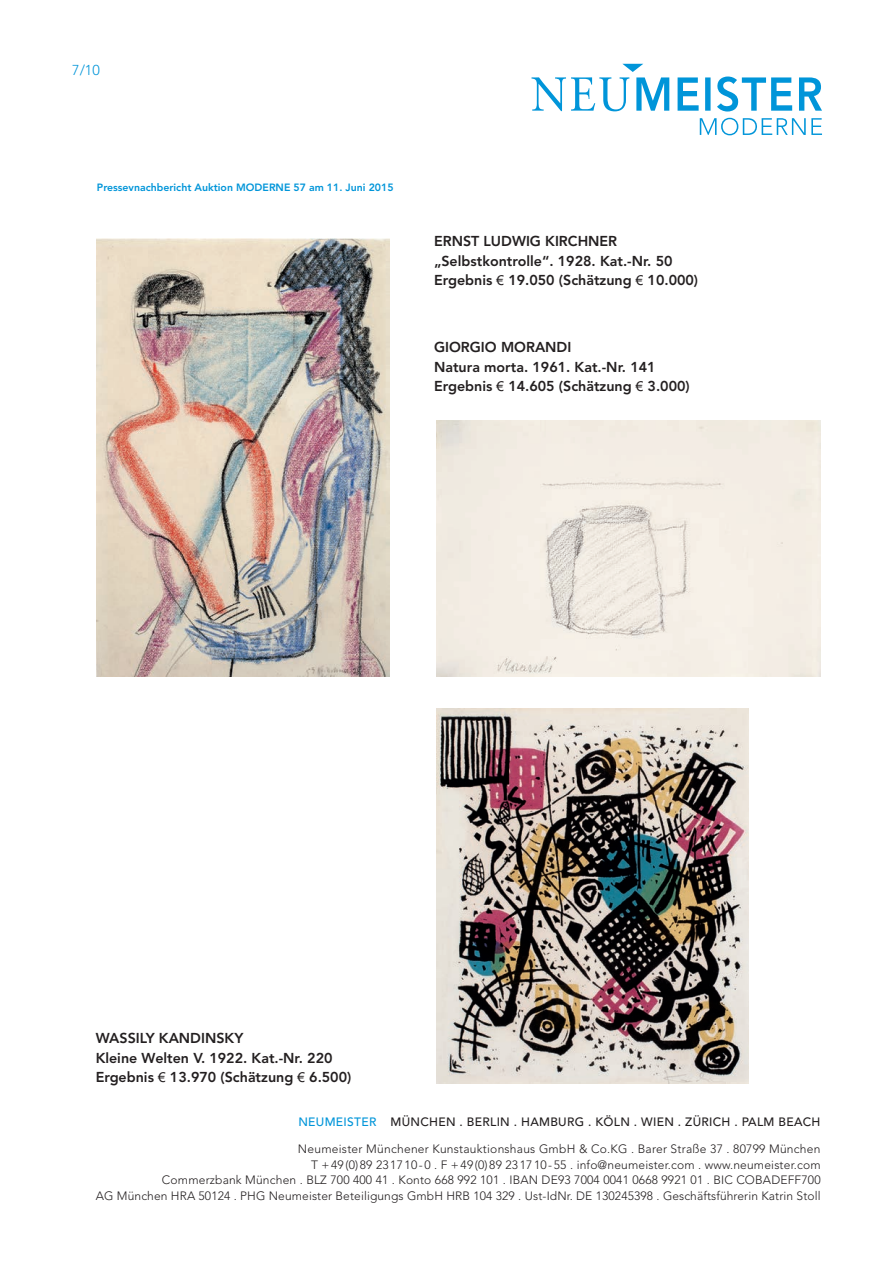
<style>
.page{position:relative;width:893px;height:1263px;background:#fff}
.page>*{position:absolute;margin:0;border:0;box-sizing:border-box;transform-origin:0 0}
.t1{font:71.55px "Neumeister";color:#0095d9}
.t2{font:800 14.25px/19.5px "Avenir";color:#231f20}
.t3{font:300 14.25px "Avenir Fred";color:#0095d9}
.t4{font:300 12px/15.5px "Avenir";letter-spacing:.015em;color:#231f20;text-align:right}
.t5{font:500 12px "Avenir";letter-spacing:.025em;color:#231f20}
.t6{font:800 10.5px "Avenir";color:#0095d9}
.s1{font-family:"Arial";font-weight:400;font-size:13.5px}
.s2{color:#0095d9}
</style>
<div class="page">
<img style="left:97px;top:238px;width:292px;height:438px">
<img style="left:437px;top:420px;width:384px;height:257px">
<img style="left:437px;top:708px;width:311px;height:376px">
<p class="t3" style="left:72px;top:61px;width:29px">7/10</p>
<p class="t6" style="left:97px;top:181px;width:298px">Pressevnachbericht Auktion MODERNE 57 am 11. Juni 2015</p>
<h1 class="t1" style="left:531px;top:64px;width:292px">Z</h1>
<p class="t2" style="left:434px;top:232px;width:266px">ERNST LUDWIG KIRCHNER „Selbstkontrolle“. 1928. Kat.-Nr. 50<br>Ergebnis <span class="s1">€</span> 19.050 (Schätzung <span class="s1">€</span> 10.000)</p>
<p class="t2" style="left:434px;top:338px;width:257px">GIORGIO MORANDI<br>Natura morta. 1961. Kat.-Nr. 141<br>Ergebnis <span class="s1">€</span> 14.605 (Schätzung <span class="s1">€</span> 3.000)</p>
<p class="t2" style="left:96px;top:1029px;width:257px">WASSILY KANDINSKY<br>Kleine Welten V. 1922. Kat.-Nr. 220<br>Ergebnis <span class="s1">€</span> 13.970 (Schätzung <span class="s1">€</span> 6.500)</p>
<p class="t5" style="left:298px;top:1115px;width:524px"><span class="s2">NEUMEISTER</span> MÜNCHEN . BERLIN . HAMBURG . KÖLN . WIEN . ZÜRICH . PALM BEACH</p>
<p class="t4" style="left:96px;top:1141px;width:726px">Neumeister Münchener Kunstauktionshaus GmbH &amp; Co.KG . Barer Straße 37 . 80799 München<br>T +49(0)89 231710-0 . F +49(0)89 231710-55 . info@neumeister.com . www.neumeister.com<br>Commerzbank München . BLZ 700 400 41 . Konto 668 992 101 . IBAN DE93 7004 0041 0668 9921 01 . BIC COBADEFF700<br>AG München HRA 50124 . PHG Neumeister Beteiligungs GmbH HRB 104 329 . Ust-IdNr. DE 130245398 . Geschäftsführerin Katrin Stoll</p>
</div>
